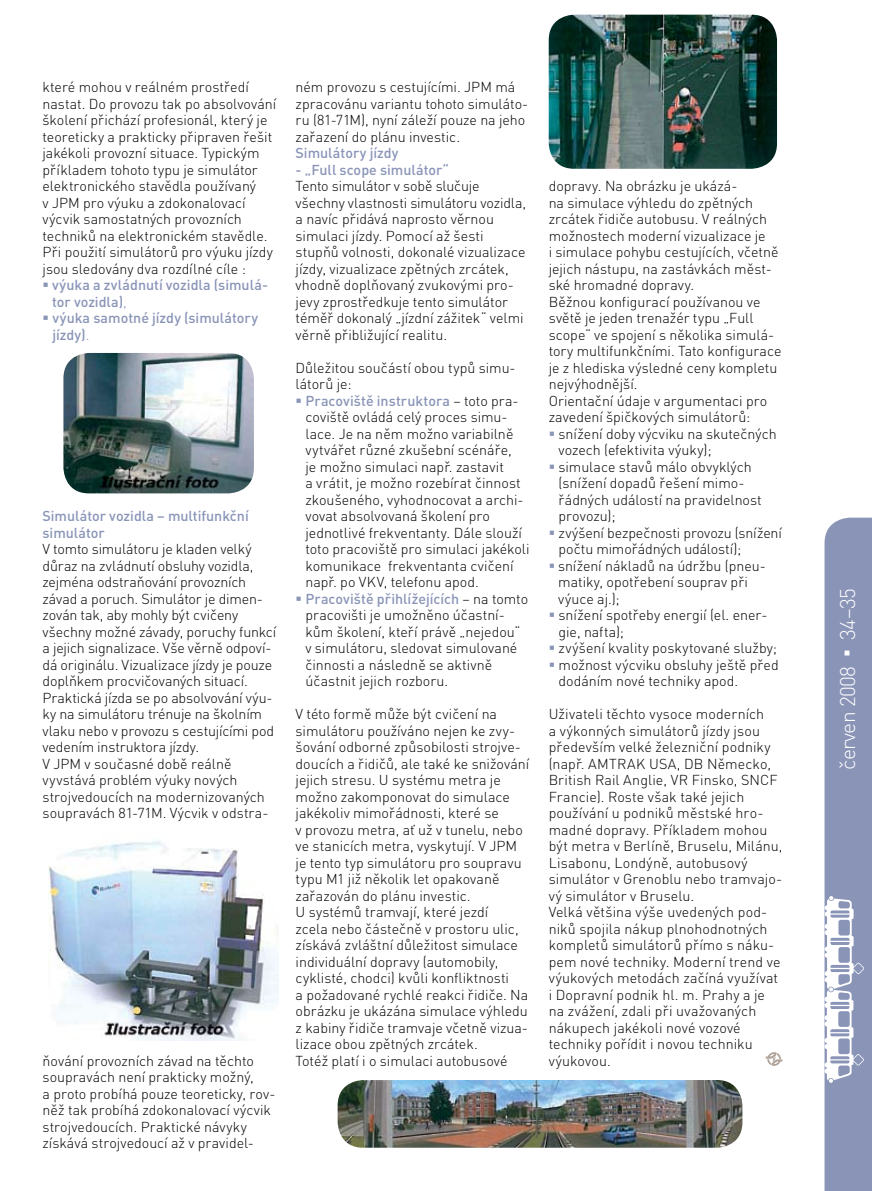
<style>
.page{position:relative;width:872px;height:1191px;background:#fff}
.page>*{position:absolute;margin:0;border:0;box-sizing:border-box;transform-origin:0 0}
.t1{font:300 21px "DINCE";letter-spacing:-.03em;color:#fff}
.t2{font:300 14.25px/16.5px "DINCE";color:#000}
.t3{font:500 14.25px/16.5px "DINCE";color:#8994b7}
.s1{font-weight:300}
.s2{color:#8994b7}
.s3{font-weight:500;color:#8994b7}
.s4{font-weight:900;font-size:27px}
</style>
<div class="page">
<svg style="left:824px;top:517px;width:48px;height:674px;background:#9ba4c2"></svg>
<img style="left:63px;top:353px;width:191px;height:140px;border-radius:26px">
<img style="left:49px;top:841px;width:230px;height:199px">
<img style="left:338px;top:1080px;width:404px;height:67px;border-radius:26px">
<img style="left:549px;top:15px;width:228px;height:154px;border-radius:26px">
<svg style="left:765px;top:1052px;width:17px;height:13px"></svg>
<p class="t2" style="left:43px;top:78px;width:235px">které mohou v reálném prostředí nastat. Do provozu tak po absolvování školení přichází profesionál, který je teoreticky a prakticky připraven řešit jakékoli provozní situace. Typickým příkladem tohoto typu je simulátor elektronického stavědla používaný<br>v JPM pro výuku a zdokonalovací výcvik samostatných provozních techniků na elektronickém stavědle.<br>Při použití simulátorů pro výuku jízdy jsou sledovány dva rozdílné cíle :</p>
<p class="t3" style="left:52px;top:276px;width:217px;text-indent:-10px">▪ výuka a zvládnutí vozidla (simulá&shy;tor vozidla)<span class="s1">,</span></p>
<p class="t3" style="left:52px;top:309px;width:207px;text-indent:-10px">▪ výuka samotné jízdy (simulátory jízdy)<span class="s1">.</span></p>
<p class="t3" style="left:43px;top:507px;width:208px">Simulátor vozidla – multifunkční simulátor</p>
<p class="t2" style="left:43px;top:540px;width:235px">V tomto simulátoru je kladen velký důraz na zvládnutí obsluhy vozidla, zejména odstraňování provozních závad a poruch. Simulátor je dimen&shy;zován tak, aby mohly být cvičeny všechny možné závady, poruchy funkcí a jejich signalizace. Vše věrně odpoví&shy;dá originálu. Vizualizace jízdy je pouze doplňkem procvičovaných situací.<br>Praktická jízda se po absolvování výu&shy;ky na simulátoru trénuje na školním vlaku nebo v provozu s cestujícími pod vedením instruktora jízdy.<br>V JPM v současné době reálně vyvstává problém výuky nových strojvedoucích na modernizovaných soupravách 81-71M. Výcvik v odstra-</p>
<p class="t2" style="left:43px;top:1052px;width:234px">ňování provozních závad na těchto soupravách není prakticky možný,<br>a proto probíhá pouze teoreticky, rov&shy;něž tak probíhá zdokonalovací výcvik strojvedoucích. Praktické návyky získává strojvedoucí až v pravidel-</p>
<p class="t2" style="left:296px;top:78px;width:234px">ném provozu s cestujícími. JPM má zpracovánu variantu tohoto simuláto&shy;ru (81-71M), nyní záleží pouze na jeho zařazení do plánu investic.</p>
<p class="t3" style="left:296px;top:144px;width:104px">Simulátory jízdy</p>
<p class="t3" style="left:296px;top:161px;width:155px">- „Full scope simulátor“</p>
<p class="t2" style="left:296px;top:177px;width:232px">Tento simulátor v sobě slučuje všechny vlastnosti simulátoru vozidla, a navíc přidává naprosto věrnou simulaci jízdy. Pomocí až šesti stupňů volnosti, dokonalé vizualizace jízdy, vizualizace zpětných zrcátek, vhodně doplňovaný zvukovými pro&shy;jevy zprostředkuje tento simulátor téměř dokonalý „jízdní zážitek“ velmi věrně přibližující realitu.</p>
<p class="t2" style="left:296px;top:359px;width:221px">Důležitou součástí obou typů simu&shy;látorů je:</p>
<p class="t2" style="left:305px;top:392px;width:225px;text-indent:-10px"><span class="s2">▪</span> <span class="s3">Pracoviště instruktora</span> – toto pra&shy;coviště ovládá celý proces simu&shy;lace. Je na něm možno variabilně vytvářet různé zkušební scénáře,<br>je možno simulaci např. zastavit<br>a vrátit, je možno rozebírat činnost zkoušeného, vyhodnocovat a archi&shy;vovat absolvovaná školení pro jednotlivé frekventanty. Dále slouží toto pracoviště pro simulaci jakékoli komunikace frekventanta cvičení např. po VKV, telefonu apod.</p>
<p class="t2" style="left:305px;top:590px;width:224px;text-indent:-10px"><span class="s2">▪</span> <span class="s3">Pracoviště přihlížejících</span> – na tomto pracovišti je umožněno účastní&shy;kům školení, kteří právě „nejedou“ v simulátoru, sledovat simulované činnosti a následně se aktivně účastnit jejich rozboru.</p>
<p class="t2" style="left:296px;top:705px;width:235px">V této formě může být cvičení na simulátoru používáno nejen ke zvy&shy;šování odborné způsobilosti strojve&shy;doucích a řidičů, ale také ke snižování jejich stresu. U systému metra je možno zakomponovat do simulace jakékoliv mimořádnosti, které se<br>v provozu metra, ať už v tunelu, nebo ve stanicích metra, vyskytují. V JPM je tento typ simulátoru pro soupravu typu M1 již několik let opakovaně zařazován do plánu investic.<br>U systémů tramvají, které jezdí<br>zcela nebo částečně v prostoru ulic, získává zvláštní důležitost simulace individuální dopravy (automobily, cyklisté, chodci) kvůli konfliktnosti<br>a požadované rychlé reakci řidiče. Na obrázku je ukázána simulace výhledu z kabiny řidiče tramvaje včetně vizua&shy;lizace obou zpětných zrcátek.<br>Totéž platí i o simulaci autobusové</p>
<p class="t2" style="left:549px;top:177px;width:234px">dopravy. Na obrázku je ukázá-<br>na simulace výhledu do zpětných zrcátek řidiče autobusu. V reálných možnostech moderní vizualizace je<br>i simulace pohybu cestujících, včetně jejich nástupu, na zastávkách měst&shy;ské hromadné dopravy.<br>Běžnou konfigurací používanou ve světě je jeden trenažér typu „Full scope“ ve spojení s několika simulá&shy;tory multifunkčními. Tato konfigurace je z hlediska výsledné ceny kompletu nejvýhodnější.<br>Orientační údaje v argumentaci pro zavedení špičkových simulátorů:</p>
<p class="t2" style="left:558px;top:425px;width:220px;text-indent:-10px"><span class="s2">▪</span> snížení doby výcviku na skutečných vozech (efektivita výuky);</p>
<p class="t2" style="left:558px;top:458px;width:205px;text-indent:-10px"><span class="s2">▪</span> simulace stavů málo obvyklých (snížení dopadů řešení mimo&shy;řádných událostí na pravidelnost provozu);</p>
<p class="t2" style="left:558px;top:524px;width:225px;text-indent:-10px"><span class="s2">▪</span> zvýšení bezpečnosti provozu (snížení počtu mimořádných událostí);</p>
<p class="t2" style="left:558px;top:557px;width:207px;text-indent:-10px"><span class="s2">▪</span> snížení nákladů na údržbu (pneu&shy;matiky, opotřebení souprav při výuce aj.);</p>
<p class="t2" style="left:558px;top:606px;width:210px;text-indent:-10px"><span class="s2">▪</span> snížení spotřeby energií (el. ener&shy;gie, nafta);</p>
<p class="t2" style="left:549px;top:639px;width:230px"><span class="s2">▪</span> zvýšení kvality poskytované služby;</p>
<p class="t2" style="left:558px;top:656px;width:222px;text-indent:-10px"><span class="s2">▪</span> možnost výcviku obsluhy ještě před dodáním nové techniky apod.</p>
<p class="t2" style="left:548px;top:705px;width:235px">Uživateli těchto vysoce moderních<br>a výkonných simulátorů jízdy jsou především velké železniční podniky (např. AMTRAK USA, DB Německo,<br>British Rail Anglie, VR Finsko, SNCF<br>Francie). Roste však také jejich používání u podniků městské hro&shy;madné dopravy. Příkladem mohou být metra v Berlíně, Bruselu, Milánu,<br>Lisabonu, Londýně, autobusový simulátor v Grenoblu nebo tramvajo&shy;vý simulátor v Bruselu.<br>Velká většina výše uvedených pod&shy;niků spojila nákup plnohodnotných kompletů simulátorů přímo s náku&shy;pem nové techniky. Moderní trend ve výukových metodách začíná využívat i Dopravní podnik hl. m. Prahy a je na zvážení, zdali při uvažovaných nákupech jakékoli nové vozové techniky pořídit i novou techniku výukovou.</p>
<h1 class="t1" style="left:833px;top:770px;width:183px;rotate:-90deg">červen 2008 <span class="s4">∤</span> 34–35</h1>
<h1 class="t1" style="left:833px;top:761px;width:157px;rotate:-90deg">únor 2008 14–35</h1>
<h1 class="t1" style="left:833px;top:664px;width:52px;rotate:-90deg"><span class="s4">∤</span> 4–35</h1>
<h1 class="t1" style="left:833px;top:761px;width:27px;rotate:-90deg">led</h1>
</div>
